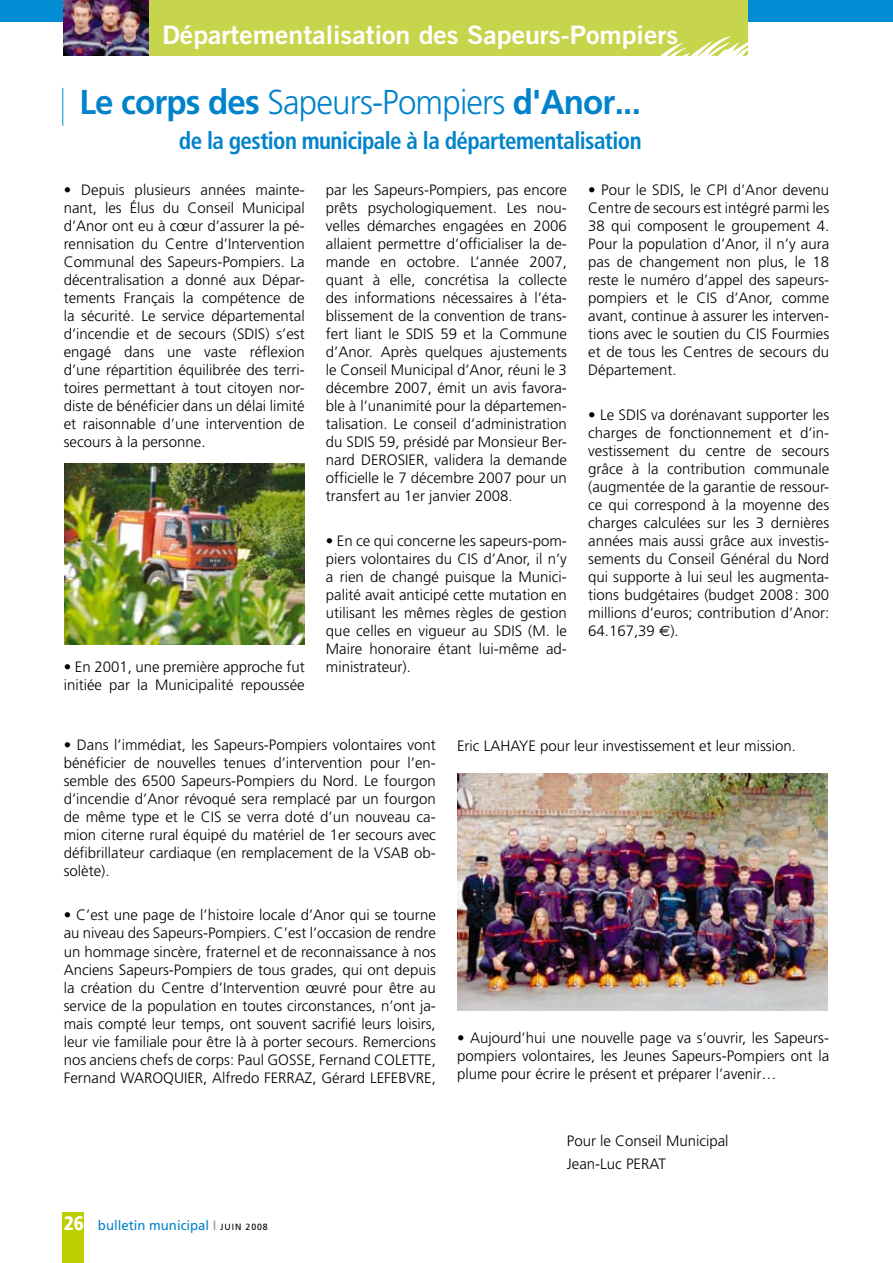
<style>
.page{position:relative;width:893px;height:1263px;background:#fff}
.page>*{position:absolute;margin:0;border:0;box-sizing:border-box;transform-origin:0 0}
.t1{font:700 34.5px "Frutiger";letter-spacing:-.025em;color:#0083cb;scale:.96 1}
.t2{font:25.5px "Trade Gothic Bold Two";color:#fff;scale:1.05 1}
.t3{font:700 condensed 24px "Frutiger";letter-spacing:-.025em;color:#0083cb;scale:.96 1}
.t4{font:300 15px/18px "Frutiger";color:#000;text-align:justify}
.t5{font:13.5px "Frutiger";color:#0083cb}
.s1{font-weight:300}
.s2{font-weight:700}
.s3{font-family:"Euro Sans";font-weight:400}
.s4{font-weight:900;font-stretch:condensed;font-size:19.5px;color:#fff}
.s5{color:#97979b}
.s6{font-size:9px;color:#000}
</style>
<div class="page">
<div style="left:0;top:0;width:893px;height:21px;background:#008dd3"></div>
<div style="left:75px;top:0;width:672px;height:55px;background:#c6d54c"></div>
<div style="left:63px;top:1212px;width:21px;height:51px;background:#bdcf00"></div>
<svg style="left:650px;top:36px;width:98px;height:20px"></svg>
<img style="left:457px;top:773px;width:370px;height:237px">
<hr style="left:62px;top:88px;width:1px;height:38px;background:#008dd3">
<img style="left:65px;top:464px;width:240px;height:180px">
<img style="left:64px;top:0;width:85px;height:55px">
<h2 class="t2" style="left:162px;top:19px;width:493px">Départementalisation des Sapeurs-Pompiers</h2>
<h1 class="t1" style="left:80px;top:82px;width:586px">Le corps des <span class="s1">Sapeurs-Pompiers</span> d'Anor...</h1>
<h3 class="t3" style="left:179px;top:127px;width:484px">de la gestion municipale à la départementalisation</h3>
<p class="t4" style="left:64px;top:181px;width:242px"><span class="s2">•</span> Depuis plusieurs années mainte&shy;nant, les Élus du Conseil Municipal d’Anor ont eu à cœur d’assurer la pé&shy;rennisation du Centre d’Intervention Communal des Sapeurs-Pompiers. La décentralisation a donné aux Dépar&shy;tements Français la compétence de la sécurité. Le service départemental d’incendie et de secours (SDIS) s’est engagé dans une vaste réflexion d’une répartition équilibrée des terri&shy;toires permettant à tout citoyen nor&shy;diste de bénéficier dans un délai limité et raisonnable d’une intervention de secours à la personne.</p>
<p class="t4" style="left:64px;top:657px;width:242px"><span class="s2">•</span> En 2001, une première approche fut initiée par la Municipalité repoussée</p>
<p class="t4" style="left:326px;top:181px;width:242px">par les Sapeurs-Pompiers, pas encore prêts psychologiquement. Les nou&shy;velles démarches engagées en 2006 allaient permettre d’officialiser la de&shy;mande en octobre. L’année 2007, quant à elle, concrétisa la collecte des informations nécessaires à l’éta&shy;blissement de la convention de trans&shy;fert liant le SDIS 59 et la Commune d’Anor. Après quelques ajustements le Conseil Municipal d’Anor, réuni le 3 décembre 2007, émit un avis favora&shy;ble à l’unanimité pour la départemen&shy;talisation. Le conseil d’administration du SDIS 59, présidé par Monsieur Ber&shy;nard DEROSIER, validera la demande officielle le 7 décembre 2007 pour un transfert au 1er janvier 2008.</p>
<p class="t4" style="left:326px;top:532px;width:242px"><span class="s2">•</span> En ce qui concerne les sapeurs-pom&shy;piers volontaires du CIS d’Anor, il n’y a rien de changé puisque la Munici&shy;palité avait anticipé cette mutation en utilisant les mêmes règles de gestion que celles en vigueur au SDIS (M. le Maire honoraire étant lui-même ad&shy;ministrateur).</p>
<p class="t4" style="left:588px;top:181px;width:243px"><span class="s2">•</span> Pour le SDIS, le CPI d’Anor devenu Centre de secours est intégré parmi les 38 qui composent le groupement 4.<br>Pour la population d’Anor, il n’y aura pas de changement non plus, le 18 reste le numéro d’appel des sapeurs&shy;pompiers et le CIS d’Anor, comme avant, continue à assurer les interven&shy;tions avec le soutien du CIS Fourmies et de tous les Centres de secours du Département.</p>
<p class="t4" style="left:588px;top:406px;width:243px"><span class="s2">•</span> Le SDIS va dorénavant supporter les charges de fonctionnement et d’in&shy;vestissement du centre de secours grâce à la contribution communale (augmentée de la garantie de ressour&shy;ce qui correspond à la moyenne des charges calculées sur les 3 dernières années mais aussi grâce aux investis&shy;sements du Conseil Général du Nord qui supporte à lui seul les augmenta&shy;tions budgétaires (budget 2008: 300 millions d’euros; contribution d’Anor:<br>64.167,39 <span class="s3">E</span>).</p>
<p class="t4" style="left:64px;top:736px;width:374px"><span class="s2">•</span> Dans l’immédiat, les Sapeurs-Pompiers volontaires vont bénéficier de nouvelles tenues d’intervention pour l’en&shy;semble des 6500 Sapeurs-Pompiers du Nord. Le fourgon d’incendie d’Anor révoqué sera remplacé par un fourgon de même type et le CIS se verra doté d’un nouveau ca&shy;mion citerne rural équipé du matériel de 1er secours avec défibrillateur cardiaque (en remplacement de la VSAB ob&shy;solète).</p>
<p class="t4" style="left:64px;top:906px;width:374px"><span class="s2">•</span> C’est une page de l’histoire locale d’Anor qui se tourne au niveau des Sapeurs-Pompiers. C’est l’occasion de rendre un hommage sincère, fraternel et de reconnaissance à nos Anciens Sapeurs-Pompiers de tous grades, qui ont depuis la création du Centre d’Intervention œuvré pour être au service de la population en toutes circonstances, n’ont ja&shy;mais compté leur temps, ont souvent sacrifié leurs loisirs, leur vie familiale pour être là à porter secours. Remercions nos anciens chefs de corps: Paul GOSSE, Fernand COLETTE, Fernand WAROQUIER, Alfredo FERRAZ, Gérard LEFEBVRE,</p>
<p class="t5" style="left:64px;top:1217px;width:206px"><span class="s4">26</span> bulletin municipal <span class="s5">I</span> <span class="s6">JUIN 2008</span></p>
<p class="t4" style="left:457px;top:737px;width:340px">Eric LAHAYE pour leur investissement et leur mission.</p>
<p class="t4" style="left:457px;top:1029px;width:374px"><span class="s2">•</span> Aujourd’hui une nouvelle page va s’ouvrir, les Sapeurs&shy;pompiers volontaires, les Jeunes Sapeurs-Pompiers ont la plume pour écrire le présent et préparer l’avenir…</p>
<p class="t4" style="left:567px;top:1130px;width:163px;line-height:22.2px">Pour le Conseil Municipal<br>Jean-Luc PERAT</p>
</div>
